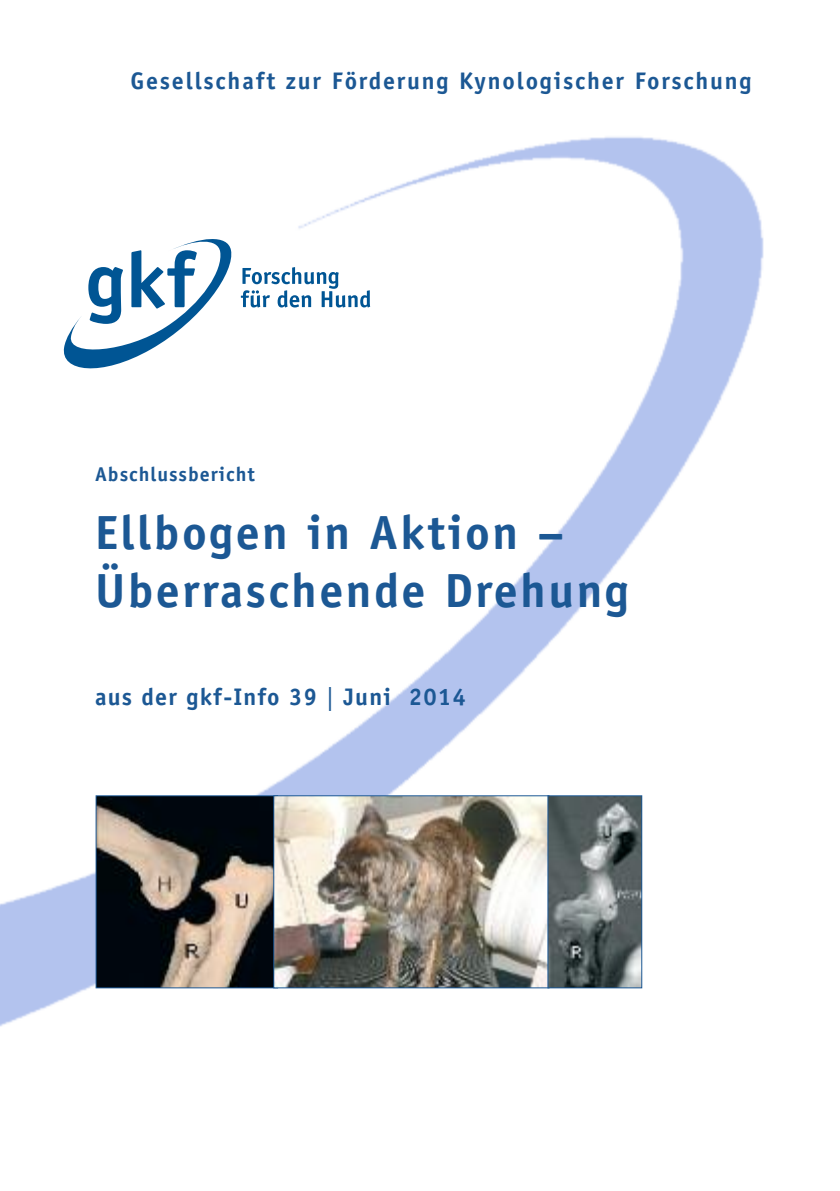
<style>
.page{position:relative;width:840px;height:1191px;background:#fff}
.page>*{position:absolute;margin:0;border:0;box-sizing:border-box;transform-origin:0 0}
.t1{font:700 48px/57.6px "Officina Sans";letter-spacing:.05em;color:#1c5894}
.t2{font:700 24px "Officina Sans";letter-spacing:.075em;color:#1c5894}
.t3{font:700 24px "Officina Sans";letter-spacing:.05em;color:#1c5894}
.t4{font:700 20px "Officina Sans";letter-spacing:.05em;color:#1c5894}
.s1{font-weight:400}
</style>
<div class="page">
<img style="left:0;top:137px;width:764px;height:890px">
<img style="left:97px;top:797px;width:176px;height:189px">
<div style="left:95px;top:795px;width:183px;height:193px;border:1px solid #1c5894"></div>
<img style="left:275px;top:797px;width:272px;height:189px">
<div style="left:273px;top:795px;width:276px;height:193px;border:1px solid #1c5894"></div>
<svg style="left:549px;top:797px;width:91px;height:189px;background:#636c6d"></svg>
<div style="left:547px;top:795px;width:95px;height:193px;border:1px solid #1c5894"></div>
<svg style="left:60px;top:234px;width:175px;height:141px"></svg>
<svg style="left:241px;top:267px;width:129px;height:40px"></svg>
<p class="t2" style="left:130px;top:72px;width:622px">Gesellschaft zur Förderung Kynologischer Forschung</p>
<p class="t4" style="left:95px;top:467px;width:161px">Abschlussbericht</p>
<h1 class="t1" style="left:95px;top:508px;width:535px">Ellbogen in Aktion –<br>Überraschende Drehung</h1>
<p class="t3" style="left:95px;top:687px;width:372px">aus der gkf-Info 39 <span class="s1">|</span> Juni 2014</p>
</div>
